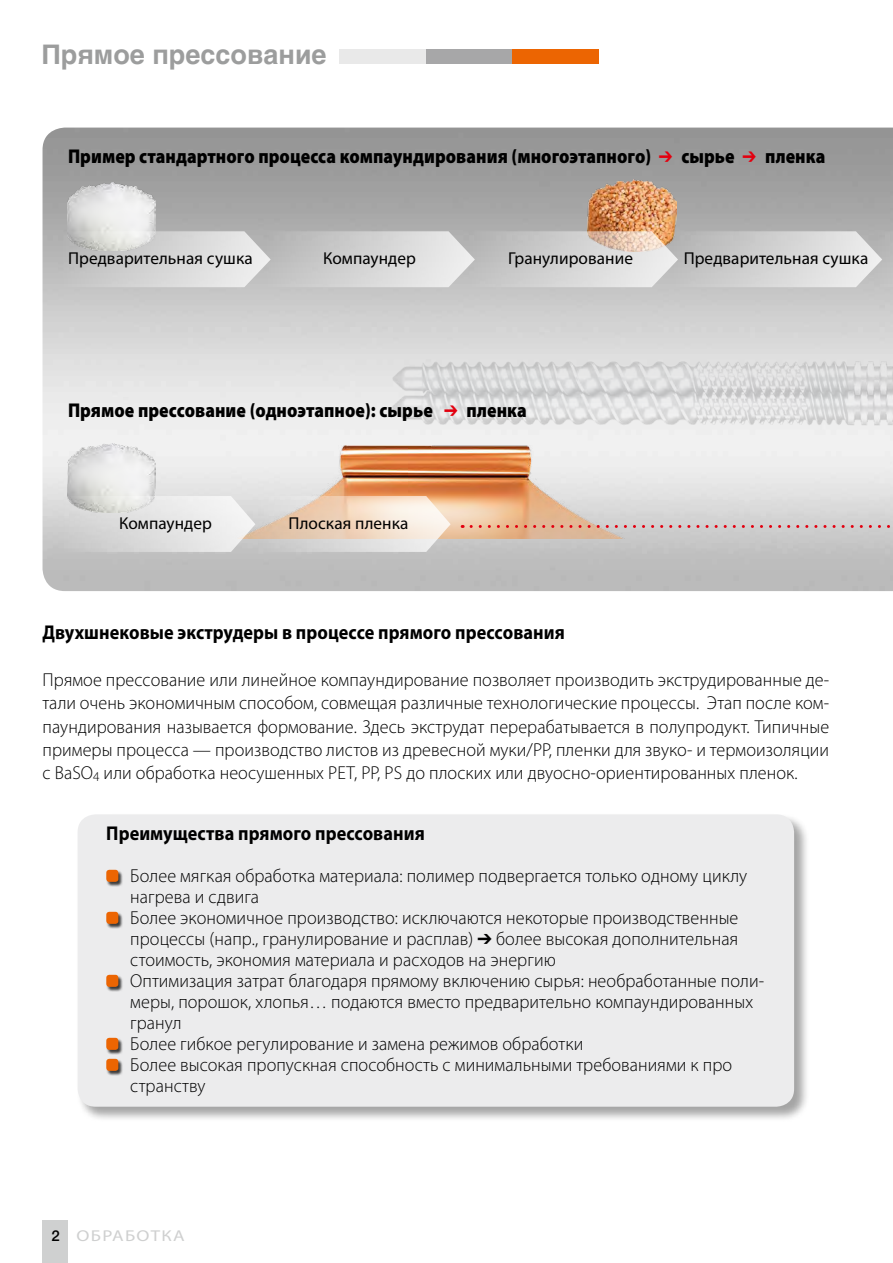
<style>
.page{position:relative;width:893px;height:1263px;background:#fff}
.page>*{position:absolute;margin:0;border:0;box-sizing:border-box;transform-origin:0 0}
.t1{font:700 27px "Helvetica Cyr";color:#9c9d9d}
.t2{font:900 19.95px "Myriad Pro";letter-spacing:.005em;color:#000;scale:.88 1}
.t3{font:700 19.95px "Myriad Pro";letter-spacing:.005em;color:#000;scale:.91 1}
.t4{font:300 18.75px/21px "Myriad Pro";letter-spacing:.005em;color:#000;text-align:justify}
.t5{font:17.25px "Myriad Pro";letter-spacing:.005em;color:#000}
.t6{font:15.75px "Myriad Pro";letter-spacing:.07em;color:#cfd0d0;scale:1.2 1}
.t7{font:500 15px "Helvetica Neue";color:#000}
.s1{color:#e3000f}
.s2{font-size:13.5px}
</style>
<div class="page">
<div style="left:43px;top:1220px;width:25px;height:43px;background:#cfd0d0"></div>
<img style="left:67px;top:182px;width:89px;height:49px">
<img style="left:587px;top:179px;width:90px;height:52px">
<svg style="left:60px;top:231px;width:833px;height:56px;background:#d2d1d0"></svg>
<img style="left:67px;top:444px;width:89px;height:52px">
<img style="left:363px;top:358px;width:530px;height:68px">
<img style="left:235px;top:445px;width:389px;height:93px">
<svg style="left:60px;top:496px;width:391px;height:56px;background:#e3dbd4"></svg>
<div style="left:339px;top:50px;width:87px;height:14px;background:#e9e9e9"></div>
<div style="left:426px;top:50px;width:86px;height:14px;background:#a7a7a8"></div>
<div style="left:512px;top:50px;width:86px;height:14px;background:#ec6502"></div>
<svg style="left:471px;top:525px;width:422px;height:3px"></svg>
<div style="left:76px;top:813px;width:734px;height:309px;background:#000;opacity:.36"></div>
<div style="left:78px;top:814px;width:716px;height:293px;background:#ececed;border-radius:18px"></div>
<div style="left:106px;top:870px;width:18px;height:17px;background:#000;opacity:.75"></div>
<div style="left:106px;top:870px;width:12px;height:12px;background:#ec6502;border-radius:3px"></div>
<div style="left:106px;top:912px;width:18px;height:17px;background:#000;opacity:.75"></div>
<div style="left:106px;top:912px;width:12px;height:12px;background:#ec6502;border-radius:3px"></div>
<div style="left:106px;top:975px;width:18px;height:17px;background:#000;opacity:.75"></div>
<div style="left:106px;top:975px;width:12px;height:12px;background:#ec6502;border-radius:3px"></div>
<div style="left:106px;top:1038px;width:18px;height:17px;background:#000;opacity:.75"></div>
<div style="left:106px;top:1038px;width:12px;height:12px;background:#ec6502;border-radius:3px"></div>
<div style="left:106px;top:1059px;width:18px;height:17px;background:#000;opacity:.75"></div>
<div style="left:106px;top:1059px;width:12px;height:12px;background:#ec6502;border-radius:3px"></div>
<h1 class="t1" style="left:41px;top:39px;width:287px">Прямое прессование</h1>
<p class="t2" style="left:68px;top:143px;width:862px">Пример стандартного процесса компаундирования (многоэтапного) <span class="s1">➔</span> сырье <span class="s1">➔</span> пленка</p>
<p class="t5" style="left:68px;top:247px;width:186px">Предварительная сушка</p>
<p class="t5" style="left:323px;top:247px;width:94px">Компаундер</p>
<p class="t5" style="left:508px;top:247px;width:126px">Гранулирование</p>
<p class="t5" style="left:684px;top:247px;width:186px">Предварительная сушка</p>
<p class="t2" style="left:68px;top:397px;width:523px">Прямое прессование (одноэтапное): сырье <span class="s1">➔</span> пленка</p>
<p class="t5" style="left:119px;top:513px;width:94px">Компаундер</p>
<p class="t5" style="left:289px;top:513px;width:121px">Плоская пленка</p>
<p class="t3" style="left:43px;top:619px;width:575px">Двухшнековые экструдеры в процессе прямого прессования</p>
<p class="t4" style="left:43px;top:668px;width:788px;line-height:23.2px">Прямое прессование или линейное компаундирование позволяет производить экструдированные де&shy;тали очень экономичным способом, совмещая различные технологические процессы. Этап после ком&shy;паундирования называется формование. Здесь экструдат перерабатывается в полупродукт. Типичные примеры процесса — производство листов из древесной муки/PP, пленки для звуко- и термоизоляции с BaSO<span class="s2">4</span> или обработка неосушенных PET, PP, PS до плоских или двуосно-ориентированных пленок.</p>
<p class="t3" style="left:106px;top:820px;width:351px">Преимущества прямого прессования</p>
<p class="t4" style="left:130px;top:865px;width:635px;text-align:left">Более мягкая обработка материала: полимер подвергается только одному циклу нагрева и сдвига<br>Более экономичное производство: исключаются некоторые производственные процессы (напр., гранулирование и расплав) ➔ более высокая дополнительная стоимость, экономия материала и расходов на энергию<br>Оптимизация затрат благодаря прямому включению сырья: необработанные поли&shy;меры, порошок, хлопья… подаются вместо предварительно компаундированных гранул<br>Более гибкое регулирование и замена режимов обработки<br>Более высокая пропускная способность с минимальными требованиями к про странству</p>
<p class="t7" style="left:51px;top:1226px;width:10px">2</p>
<p class="t6" style="left:77px;top:1226px;width:92px">ОБРАБОТКА</p>
</div>
